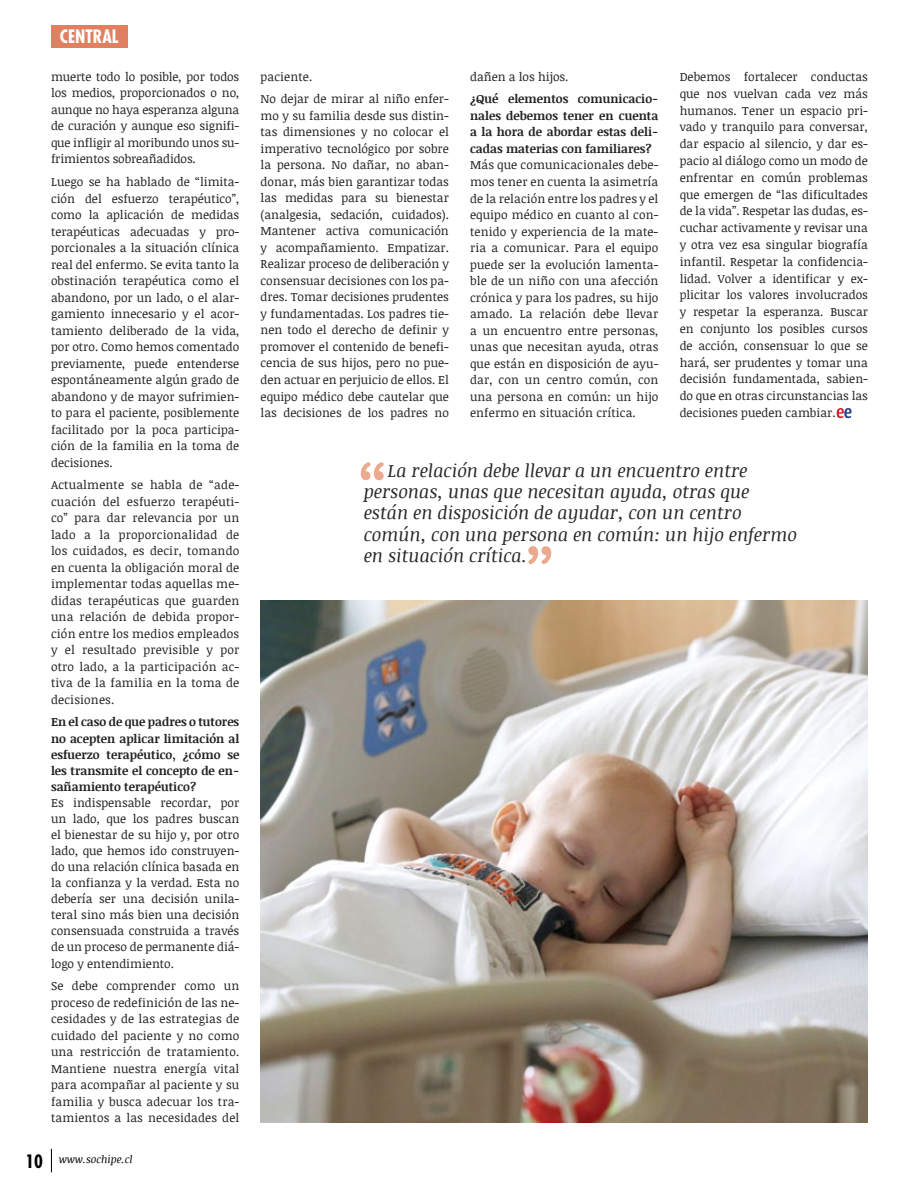
<style>
.page{position:relative;width:919px;height:1191px;background:#fff}
.page>*{position:absolute;margin:0;border:0;box-sizing:border-box;transform-origin:0 0}
.t1{font:italic 18px/21px "Noticia Text";color:#292829}
.t2{font:700 condensed 18px "Futura Std";color:#fff}
.t3{font:12px/16.5px "Noticia Text";color:#222223;text-align:justify}
.t4{font:700 12px/16.2px "Noticia Text";color:#222223;text-align:justify}
.t5{font:italic 10.5px "Noticia Text";color:#000}
.s1{font-family:"Futura Std";font-weight:700;font-style:normal;font-stretch:condensed;font-size:18px}
</style>
<div class="page">
<svg style="left:51px;top:1148px;width:1px;height:24px"></svg>
<div style="left:51px;top:25px;width:76px;height:22px;background:#e18060"></div>
<svg style="left:836px;top:408px;width:15px;height:10px"></svg>
<svg style="left:528px;top:546px;width:23px;height:18px"></svg>
<svg style="left:361px;top:462px;width:22px;height:18px"></svg>
<img style="left:260px;top:601px;width:607px;height:522px">
<h1 class="t2" style="left:60px;top:25px;width:60px">CENTRAL</h1>
<p class="t3" style="left:51px;top:68px;width:190px">muerte todo lo posible, por todos los medios, proporcionados o no, aunque no haya esperanza alguna de curación y aunque eso signifi&shy;que infligir al moribundo unos su&shy;frimientos sobreañadidos.</p>
<p class="t3" style="left:51px;top:173px;width:190px">Luego se ha hablado de “limita&shy;ción del esfuerzo terapéutico”, como la aplicación de medidas terapéuticas adecuadas y pro&shy;porcionales a la situación clínica real del enfermo. Se evita tanto la obstinación terapéutica como el abandono, por un lado, o el alar&shy;gamiento innecesario y el acor&shy;tamiento deliberado de la vida, por otro. Como hemos comentado previamente, puede entenderse espontáneamente algún grado de abandono y de mayor sufrimien&shy;to para el paciente, posiblemente facilitado por la poca participa&shy;ción de la familia en la toma de decisiones.</p>
<p class="t3" style="left:51px;top:476px;width:190px">Actualmente se habla de “ade&shy;cuación del esfuerzo terapéuti&shy;co” para dar relevancia por un lado a la proporcionalidad de los cuidados, es decir, tomando en cuenta la obligación moral de implementar todas aquellas me&shy;didas terapéuticas que guarden una relación de debida propor&shy;ción entre los medios empleados y el resultado previsible y por otro lado, a la participación ac&shy;tiva de la familia en la toma de decisiones.</p>
<p class="t4" style="left:51px;top:713px;width:190px">En el caso de que padres o tutores no acepten aplicar limitación al esfuerzo terapéutico, ¿cómo se les transmite el concepto de en&shy;sañamiento terapéutico?</p>
<p class="t3" style="left:51px;top:794px;width:190px;line-height:16px">Es indispensable recordar, por un lado, que los padres buscan el bienestar de su hijo y, por otro lado, que hemos ido construyen&shy;do una relación clínica basada en la confianza y la verdad. Esta no debería ser una decisión unila&shy;teral sino más bien una decisión consensuada construida a través de un proceso de permanente diá&shy;logo y entendimiento.</p>
<p class="t3" style="left:51px;top:977px;width:190px">Se debe comprender como un proceso de redefinición de las ne&shy;cesidades y de las estrategias de cuidado del paciente y no como una restricción de tratamiento.<br>Mantiene nuestra energía vital para acompañar al paciente y su familia y busca adecuar los tra&shy;tamientos a las necesidades del</p>
<p class="t5" style="left:25px;top:1152px;width:109px"><span class="s1">10</span> www.sochipe.cl</p>
<p class="t3" style="left:260px;top:65px;width:190px;line-height:22.5px">paciente.<br>No dejar de mirar al niño enfer-</p>
<p class="t3" style="left:260px;top:107px;width:190px">mo y su familia desde sus distin&shy;tas dimensiones y no colocar el imperativo tecnológico por sobre la persona. No dañar, no aban&shy;donar, más bien garantizar todas las medidas para su bienestar (analgesia, sedación, cuidados).<br>Mantener activa comunicación y acompañamiento. Empatizar.<br>Realizar proceso de deliberación y consensuar decisiones con los pa&shy;dres. Tomar decisiones prudentes y fundamentadas. Los padres tie&shy;nen todo el derecho de definir y promover el contenido de benefi&shy;cencia de sus hijos, pero no pue&shy;den actuar en perjuicio de ellos. El equipo médico debe cautelar que las decisiones de los padres no</p>
<p class="t3" style="left:470px;top:68px;width:100px">dañen a los hijos.</p>
<p class="t4" style="left:470px;top:90px;width:190px">¿Qué elementos comunicacio&shy;nales debemos tener en cuenta a la hora de abordar estas deli&shy;cadas materias con familiares?</p>
<p class="t3" style="left:470px;top:157px;width:190px">Más que comunicacionales debe&shy;mos tener en cuenta la asimetría de la relación entre los padres y el equipo médico en cuanto al con&shy;tenido y experiencia de la mate&shy;ria a comunicar. Para el equipo puede ser la evolución lamenta&shy;ble de un niño con una afección crónica y para los padres, su hijo amado. La relación debe llevar a un encuentro entre personas, unas que necesitan ayuda, otras que están en disposición de ayu&shy;dar, con un centro común, con una persona en común: un hijo enfermo en situación crítica.</p>
<p class="t3" style="left:679px;top:68px;width:190px">Debemos fortalecer conductas que nos vuelvan cada vez más humanos. Tener un espacio pri&shy;vado y tranquilo para conversar, dar espacio al silencio, y dar es&shy;pacio al diálogo como un modo de enfrentar en común problemas que emergen de “las dificultades de la vida”. Respetar las dudas, es&shy;cuchar activamente y revisar una y otra vez esa singular biografía infantil. Respetar la confidencia&shy;lidad. Volver a identificar y ex&shy;plicitar los valores involucrados y respetar la esperanza. Buscar en conjunto los posibles cursos de acción, consensuar lo que se hará, ser prudentes y tomar una decisión fundamentada, sabien&shy;do que en otras circunstancias las decisiones pueden cambiar.</p>
<h1 class="t1" style="left:364px;top:460px;width:434px;text-indent:24px">La relación debe llevar a un encuentro entre personas, unas que necesitan ayuda, otras que están en disposición de ayudar, con un centro común, con una persona en común: un hijo enfermo en situación crítica.</h1>
</div>
